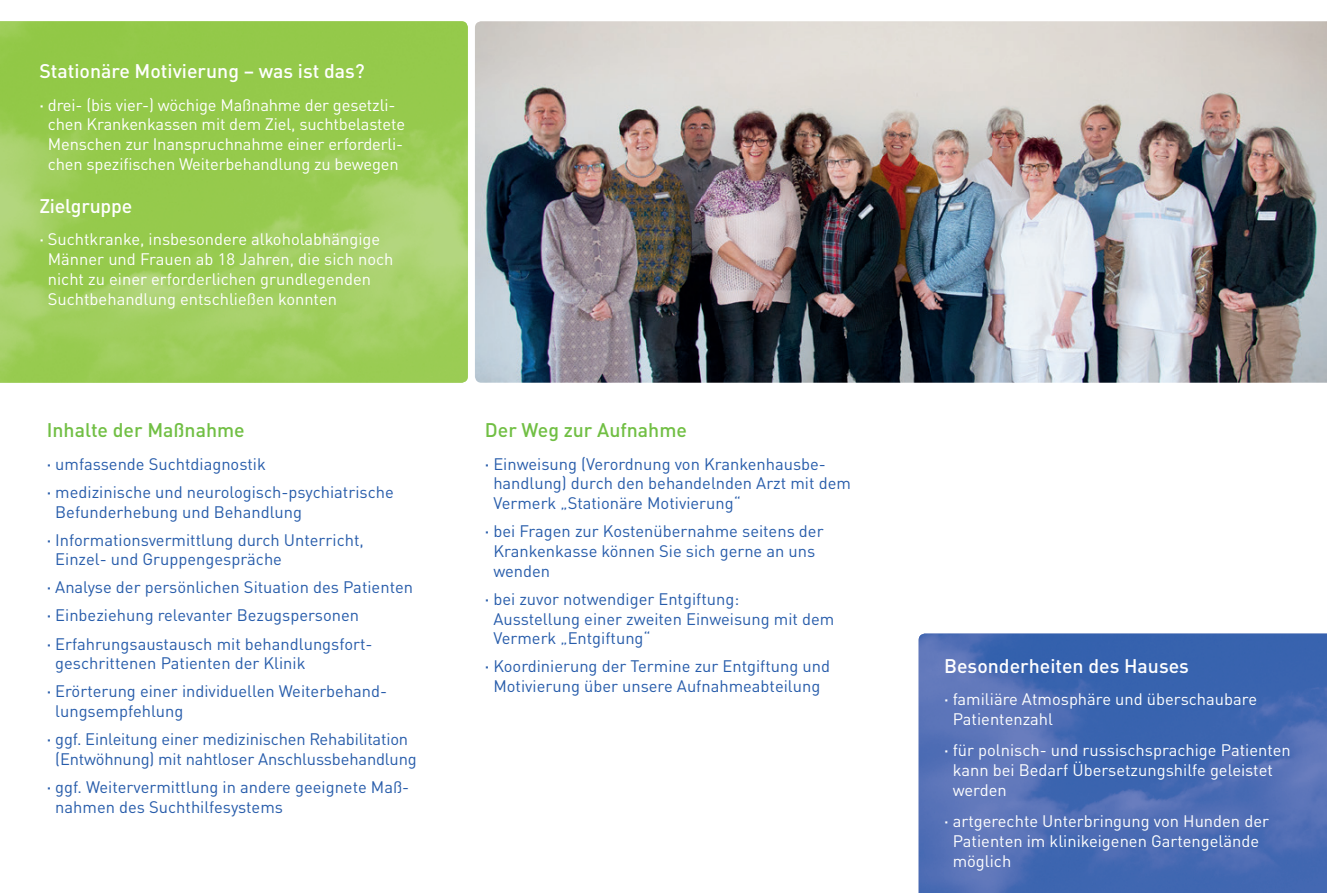
<style>
.page{position:relative;width:1327px;height:893px;background:#fff}
.page>*{position:absolute;margin:0;border:0;box-sizing:border-box;transform-origin:0 0}
.t1{font:500 19.5px "DINOT";color:#fff}
.t2{font:500 19.5px "DINOT";color:#71bf44}
.t3{font:16.5px/28px "DINOT";color:#275caa}
.t4{font:16.5px/19.8px "DINOT";color:#fff}
.s1{font-weight:500}
</style>
<div class="page">
<img style="left:918px;top:634px;width:409px;height:259px">
<img style="left:0;top:21px;width:468px;height:362px">
<img style="left:475px;top:21px;width:852px;height:362px">
<p class="t1" style="left:39px;top:59px;width:327px">Stationäre Motivierung – was ist das?</p>
<p class="t4" style="left:39px;top:94px;width:367px;text-align:center"><span class="s1">·</span> drei- (bis vier-) wöchige Maßnahme der gesetzli&shy;chen Krankenkassen mit dem Ziel, suchtbelastete Menschen zur Inanspruchnahme einer erforderli&shy;chen spezifischen Weiterbehandlung zu bewegen</p>
<p class="t1" style="left:39px;top:193px;width:94px">Zielgruppe</p>
<p class="t4" style="left:48px;top:229px;width:347px;text-indent:-8px"><span class="s1">·</span> Suchtkranke, insbesondere alkoholabhängige Männer und Frauen ab 18 Jahren, die sich noch nicht zu einer erforderlichen grundlegenden Suchtbehandlung entschließen konnten</p>
<p class="t2" style="left:47px;top:418px;width:199px">Inhalte der Maßnahme</p>
<p class="t3" style="left:47px;top:449px;width:348px"><span class="s1">·</span> umfassende Suchtdiagnostik<br><span class="s1">·</span> medizinische und neurologisch-psychiatrische</p>
<p class="t3" style="left:47px;top:497px;width:318px;text-indent:8px">Befunderhebung und Behandlung<br><span class="s1">·</span> Informationsvermittlung durch Unterricht,</p>
<p class="t3" style="left:47px;top:545px;width:368px;text-indent:8px">Einzel- und Gruppengespräche<br><span class="s1">·</span> Analyse der persönlichen Situation des Patienten <span class="s1">·</span> Einbeziehung relevanter Bezugspersonen<br><span class="s1">·</span> Erfahrungsaustausch mit behandlungsfort-</p>
<p class="t3" style="left:47px;top:649px;width:342px;text-indent:8px">geschrittenen Patienten der Klinik<br><span class="s1">·</span> Erörterung einer individuellen Weiterbehand-</p>
<p class="t3" style="left:47px;top:697px;width:363px;text-indent:8px">lungsempfehlung<br><span class="s1">·</span> ggf. Einleitung einer medizinischen Rehabilitation</p>
<p class="t3" style="left:47px;top:745px;width:371px;text-align:center">(Entwöhnung) mit nahtloser Anschlussbehandlung <span class="s1">·</span> ggf. Weitervermittlung in andere geeignete Maß-</p>
<p class="t3" style="left:55px;top:793px;width:229px">nahmen des Suchthilfesystems</p>
<p class="t2" style="left:485px;top:417px;width:204px">Der Weg zur Aufnahme</p>
<p class="t3" style="left:493px;top:453px;width:359px;line-height:19.8px;text-indent:-8px"><span class="s1">·</span> Einweisung (Verordnung von Krankenhausbe&shy;handlung) durch den behandelnden Arzt mit dem<br>Vermerk „Stationäre Motivierung“</p>
<p class="t3" style="left:493px;top:521px;width:332px;line-height:19.8px;text-indent:-8px"><span class="s1">·</span> bei Fragen zur Kostenübernahme seitens der<br>Krankenkasse können Sie sich gerne an uns wenden</p>
<p class="t3" style="left:493px;top:589px;width:342px;line-height:19.8px;text-indent:-8px"><span class="s1">·</span> bei zuvor notwendiger Entgiftung:<br>Ausstellung einer zweiten Einweisung mit dem<br>Vermerk „Entgiftung“</p>
<p class="t3" style="left:485px;top:656px;width:347px;line-height:19.8px;text-align:center"><span class="s1">·</span> Koordinierung der Termine zur Entgiftung und<br>Motivierung über unsere Aufnahmeabteilung</p>
<p class="t1" style="left:944px;top:654px;width:246px">Besonderheiten des Hauses</p>
<p class="t4" style="left:952px;top:689px;width:306px;text-indent:-8px"><span class="s1">·</span> familiäre Atmosphäre und überschaubare<br>Patientenzahl</p>
<p class="t4" style="left:952px;top:740px;width:339px;text-indent:-8px"><span class="s1">·</span> für polnisch- und russischsprachige Patienten kann bei Bedarf Übersetzungshilfe geleistet werden</p>
<p class="t4" style="left:952px;top:811px;width:318px;text-indent:-8px"><span class="s1">·</span> artgerechte Unterbringung von Hunden der<br>Patienten im klinikeigenen Gartengelände möglich</p>
</div>
